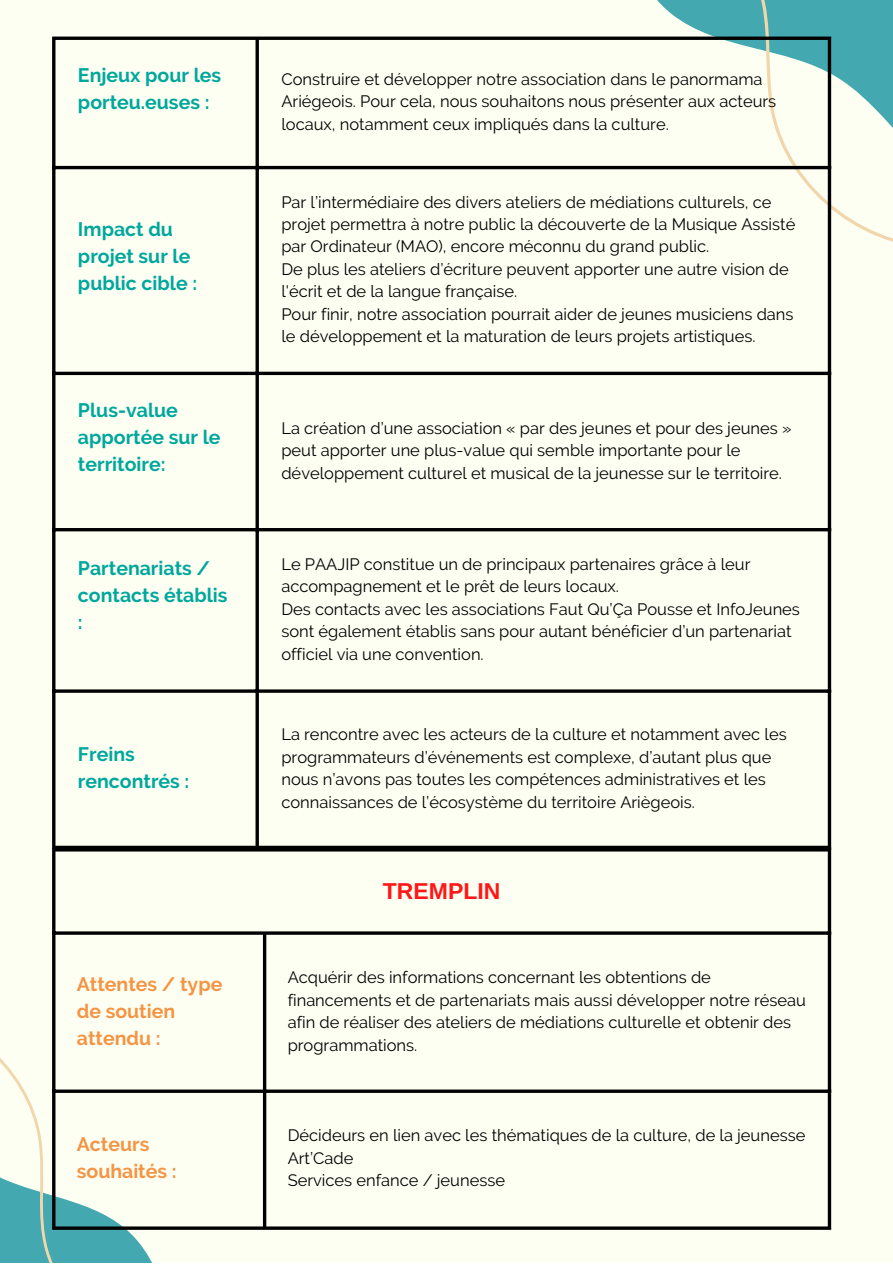
<style>
.page{position:relative;width:893px;height:1264px;background:#fff}
.page>*{position:absolute;margin:0;border:0;box-sizing:border-box;transform-origin:0 0}
.t1{font:700 22.95px "Arimo";color:#ff1616}
.t2{font:700 19.5px/27px "Raleway";color:#00a79d}
.t3{font:700 19.5px/27px "Raleway";color:#f49444}
.t4{font:16.5px/22.5px "Raleway";color:#000}
</style>
<div class="page">
<div style="left:0;top:0;width:892px;height:1262px;background:#fefff3"></div>
<svg style="left:0;top:962px;width:171px;height:300px"></svg>
<svg style="left:630px;top:0;width:262px;height:287px"></svg>
<hr style="left:52px;top:40px;width:3px;height:805px;background:#000">
<svg style="left:255px;top:40px;width:4px;height:805px;fill:#000"></svg>
<svg style="left:827px;top:40px;width:4px;height:805px;fill:#000"></svg>
<hr style="left:52px;top:37px;width:779px;height:3px;background:#000">
<hr style="left:52px;top:166px;width:779px;height:3px;background:#000">
<hr style="left:52px;top:372px;width:779px;height:3px;background:#000">
<hr style="left:52px;top:528px;width:779px;height:3px;background:#000">
<hr style="left:52px;top:689px;width:779px;height:3px;background:#000">
<svg style="left:52px;top:845px;width:779px;height:3px;fill:#000"></svg>
<hr style="left:52px;top:851px;width:3px;height:375px;background:#000">
<hr style="left:263px;top:934px;width:3px;height:292px;background:#000">
<svg style="left:827px;top:851px;width:4px;height:375px"></svg>
<hr style="left:52px;top:848px;width:779px;height:3px;background:#000">
<hr style="left:52px;top:931px;width:779px;height:3px;background:#000">
<hr style="left:52px;top:1089px;width:779px;height:3px;background:#000">
<hr style="left:52px;top:1226px;width:779px;height:3px;background:#000">
<p class="t2" style="left:78px;top:61px;width:145px">Enjeux pour les porteu.euses :</p>
<p class="t4" style="left:281px;top:68px;width:496px">Construire et développer notre association dans le panormama<br>Ariégeois. Pour cela, nous souhaitons nous présenter aux acteurs locaux, notamment ceux impliqués dans la culture.</p>
<p class="t2" style="left:78px;top:215px;width:121px">Impact du projet sur le public cible :</p>
<p class="t2" style="left:78px;top:396px;width:144px">Plus-value apportée sur le territoire:</p>
<p class="t4" style="left:281px;top:190px;width:515px">Par l’intermédiaire des divers ateliers de médiations culturels, ce projet permettra à notre public la découverte de la Musique Assisté par Ordinateur (MAO), encore méconnu du grand public.<br>De plus les ateliers d’écriture peuvent apporter une autre vision de l'écrit et de la langue française.<br>Pour finir, notre association pourrait aider de jeunes musiciens dans le développement et la maturation de leurs projets artistiques.</p>
<p class="t4" style="left:281px;top:416px;width:511px">La création d’une association « par des jeunes et pour des jeunes » peut apporter une plus-value qui semble importante pour le développement culturel et musical de la jeunesse sur le territoire.</p>
<p class="t2" style="left:78px;top:555px;width:151px">Partenariats / contacts établis :</p>
<p class="t4" style="left:281px;top:552px;width:520px">Le PAAJIP constitue un de principaux partenaires grâce à leur accompagnement et le prêt de leurs locaux.<br>Des contacts avec les associations Faut Qu’Ça Pousse et InfoJeunes sont également établis sans pour autant bénéficier d’un partenariat officiel via une convention.</p>
<p class="t2" style="left:78px;top:741px;width:113px">Freins rencontrés :</p>
<p class="t4" style="left:281px;top:723px;width:506px">La rencontre avec les acteurs de la culture et notamment avec les programmateurs d’événements est complexe, d’autant plus que nous n’avons pas toutes les compétences administratives et les connaissances de l’écosystème du territoire Ariègeois.</p>
<h1 class="t1" style="left:383px;top:878px;width:119px">TREMPLIN</h1>
<p class="t3" style="left:77px;top:970px;width:147px">Attentes / type de soutien attendu :</p>
<p class="t4" style="left:288px;top:966px;width:520px">Acquérir des informations concernant les obtentions de financements et de partenariats mais aussi développer notre réseau afin de réaliser des ateliers de médiations culturelle et obtenir des programmations.</p>
<p class="t3" style="left:77px;top:1130px;width:101px">Acteurs souhaités :</p>
<p class="t4" style="left:288px;top:1124px;width:519px">Décideurs en lien avec les thématiques de la culture, de la jeunesse<br>Art’Cade<br>Services enfance / jeunesse</p>
</div>
